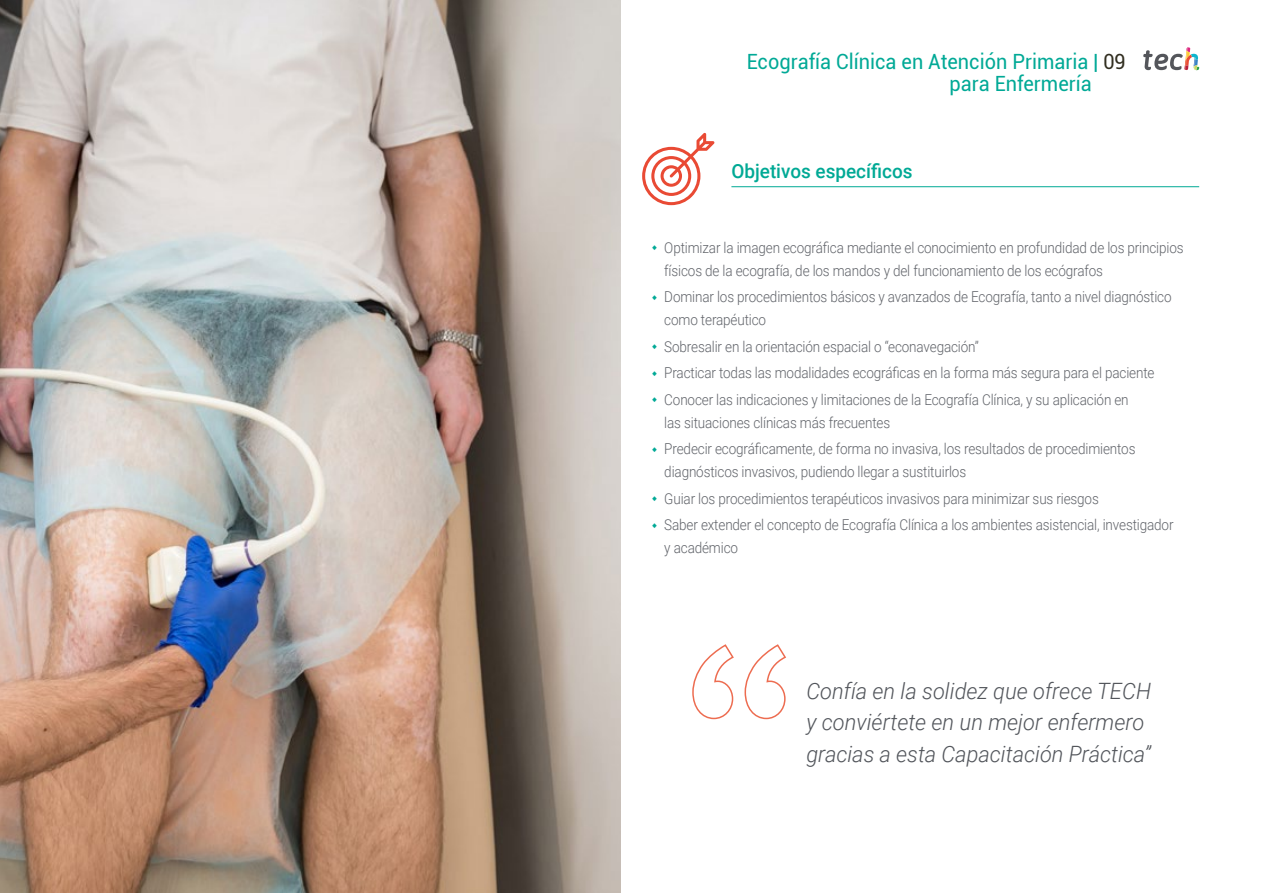
<style>
.page{position:relative;width:1263px;height:893px;background:#fff}
.page>*{position:absolute;margin:0;border:0;box-sizing:border-box;transform-origin:0 0}
.t1{font:italic 300 22.5px/31.5px "Roboto";color:#52555b}
.t2{font:21px/22.5px "Roboto";color:#00a996;scale:.95 1}
.t3{font:500 19.5px "Roboto";color:#00a995}
.t4{font:300 15px/26.7px "Roboto";letter-spacing:-.01em;color:#61646a;scale:.9 1}
.s1{color:#00a997}
.s2{color:#312e20}
</style>
<div class="page">
<svg style="left:692px;top:644px;width:94px;height:76px"></svg>
<img style="left:0;top:0;width:621px;height:893px">
<hr style="left:731px;top:186px;width:468px;height:1px;background:#00a995">
<svg style="left:642px;top:133px;width:72px;height:72px"></svg>
<svg style="left:1143px;top:47px;width:56px;height:24px"></svg>
<h2 class="t2" style="left:950px;top:49px;width:187px;text-indent:-203px">Ecografía Clínica en Atención Primaria <span class="s1">|</span> <span class="s2">09 </span>para Enfermería</h2>
<h3 class="t3" style="left:731px;top:158px;width:183px">Objetivos específicos</h3>
<p class="t4" style="left:664px;top:236px;width:578px;line-height:22.5px">Optimizar la imagen ecográfica mediante el conocimiento en profundidad de los principios físicos de la ecografía, de los mandos y del funcionamiento de los ecógrafos</p>
<p class="t4" style="left:664px;top:285px;width:565px;line-height:22.5px">Dominar los procedimientos básicos y avanzados de Ecografía, tanto a nivel diagnóstico como terapéutico</p>
<p class="t4" style="left:664px;top:332px;width:546px">Sobresalir en la orientación espacial o “econavegación”<br>Practicar todas las modalidades ecográficas en la forma más segura para el paciente<br>Conocer las indicaciones y limitaciones de la Ecografía Clínica, y su aplicación en</p>
<p class="t4" style="left:664px;top:408px;width:525px">las situaciones clínicas más frecuentes<br>Predecir ecográficamente, de forma no invasiva, los resultados de procedimientos</p>
<p class="t4" style="left:664px;top:458px;width:567px">diagnósticos invasivos, pudiendo llegar a sustituirlos<br>Guiar los procedimientos terapéuticos invasivos para minimizar sus riesgos<br>Saber extender el concepto de Ecografía Clínica a los ambientes asistencial, investigador</p>
<p class="t4" style="left:664px;top:534px;width:83px">y académico</p>
<h1 class="t1" style="left:806px;top:674px;width:346px">Confía en la solidez que ofrece TECH y conviértete en un mejor enfermero gracias a esta Capacitación Práctica”</h1>
</div>
